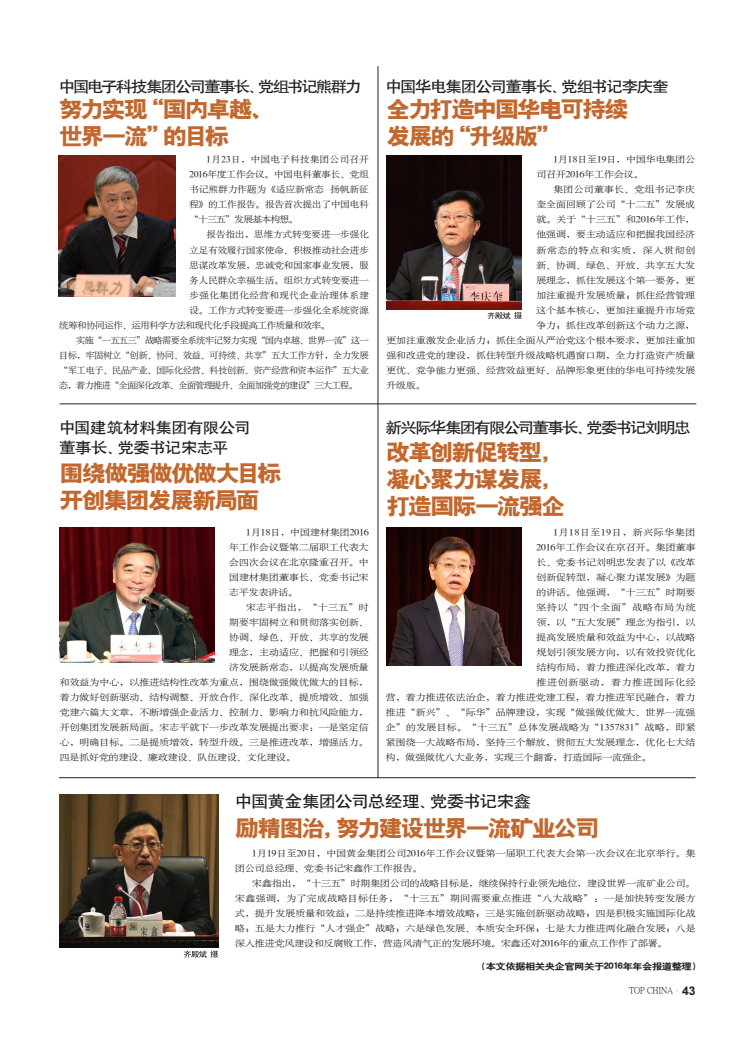
<style>
.page{position:relative;width:755px;height:1038px;background:#fff}
.page>*{position:absolute;margin:0;border:0;box-sizing:border-box;transform-origin:0 0}
.大标题A{font:23px "H Yb 9 gj";letter-spacing:-.09em;color:#c2682e;scale:1.05 1}
.肩题_副标题{font:16px "H Yb 1 gj";letter-spacing:-.045em;color:#231f20;scale:1.1 1}
.肩题_副标题-2{font:15px "H Yb 1 gj";letter-spacing:-.095em;color:#231f20;scale:1.1 1}
.肩题_副标题-3{font:15px "H Yb 1 gj";letter-spacing:-.035em;color:#231f20;scale:1.1 1}
.肩题_副标题-4{font:15px "H Yb 1 gj";letter-spacing:-.125em;color:#231f20;scale:1.1 1}
.t1{font:700 12px "Arial";color:#231f20}
.内文1{font:9px/15px "H Ya 6 gj";letter-spacing:-.04em;color:#231f20;scale:1.15 1}
.内文1-2{font:9px/15px "H Ya 6 gj";letter-spacing:-.04em;color:#231f20;text-align:justify;scale:1.1 1}
.内文1-3{font:9px/15px "H Ya 6 gj";letter-spacing:-.04em;color:#231f20;text-align:justify;scale:1.05 1}
.内文1-4{font:9px "H Ya 6 gj";letter-spacing:-.015em;color:#231f20;scale:1.15 1}
.内文1-5{font:9px "H Ya 6 gj";letter-spacing:-.09em;color:#231f20;scale:1.1 1}
.内文1-6{font:9px "H Ya 6 gj";letter-spacing:.03em;color:#231f20;scale:1.15 1}
.内文1-7{font:9px "H Yb 2 gj";letter-spacing:-.05em;color:#231f20;scale:1.15 1}
.内文1-8{font:9px "H Ya 6 gj";letter-spacing:.01em;color:#231f20;scale:1.1 1}
.内文1-9{font:9px "H Ya 6 gj";letter-spacing:.015em;color:#231f20;scale:1.15 1}
.内文1-10{font:9px "H Ya 6 gj";letter-spacing:.025em;color:#231f20;scale:1.15 1}
.内文1-11{font:9px "H Ya 6 gj";letter-spacing:-.02em;color:#231f20;scale:1.15 1}
.内文1-12{font:9px "H Ya 6 gj";letter-spacing:-.01em;color:#231f20;scale:1.15 1}
.t2{font:9px "P Ming Li U";letter-spacing:-.015em;color:#231f20}
</style>
<div class="page">
<img style="left:59px;top:155px;width:116px;height:142px">
<img style="left:386px;top:155px;width:135px;height:154px">
<img style="left:59px;top:528px;width:155px;height:134px">
<img style="left:386px;top:528px;width:135px;height:137px">
<img style="left:59px;top:794px;width:159px;height:153px">
<hr style="left:59px;top:777px;width:636px;height:1px;background:#231f20">
<hr style="left:60px;top:403px;width:635px;height:1px;background:#231f20">
<hr style="left:377px;top:66px;width:1px;height:712px;background:#231f20">
<svg style="left:487px;top:312px;width:34px;height:7px"></svg>
<svg style="left:184px;top:950px;width:34px;height:7px"></svg>
<p class="肩题_副标题-4" style="left:59px;top:79px;width:276px">中国电子科技集团公司董事长、党组书记熊群力</p>
<p class="肩题_副标题-2" style="left:385px;top:79px;width:259px">中国华电集团公司董事长、党组书记李庆奎</p>
<p class="大标题A" style="left:59px;top:98px;width:206px">努力实现“国内卓越、</p>
<p class="大标题A" style="left:59px;top:125px;width:163px">世界一流”的目标</p>
<p class="内文1-2" style="left:189px;top:152px;width:165px;text-indent:17px">1月23日，中国电子科技集团公司召开2016年度工作会议。中国电科董事长、党组书记熊群力作题为《适应新常态 扬帆新征程》的工作报告。报告首次提出了中国电科“十三五”发展基本构想。</p>
<p class="内文1-2" style="left:206px;top:227px;width:149px">报告指出，思维方式转变要进一步强化</p>
<p class="内文1-2" style="left:189px;top:242px;width:165px">立足有效履行国家使命、积极推动社会进步</p>
<p class="内文1-2" style="left:189px;top:257px;width:165px">思谋改革发展，忠诚党和国家事业发展，服</p>
<p class="内文1-2" style="left:189px;top:272px;width:165px">务人民群众幸福生活。组织方式转变要进一</p>
<p class="内文1-8" style="left:189px;top:290px;width:165px">步强化集团化经营和现代企业治理体系建</p>
<p class="内文1-2" style="left:189px;top:302px;width:165px">设。工作方式转变要进一步强化全系统资源</p>
<p class="内文1-5" style="left:59px;top:320px;width:248px">统筹和协同运作、运用科学方法和现代化手段提高工作质量和效率。</p>
<p class="内文1-3" style="left:59px;top:332px;width:296px;text-indent:17px">实施“一五五三”战略需要全系统牢记努力实现“国内卓越、世界一流”这一目标，牢固树立“创新、协同、效益、可持续、共享”五大工作方针，全力发展“军工电子、民品产业、国际化经营、科技创新、资产经营和资本运作”五大业态，着力推进“全面深化改革、全面管理提升、全面加强党的建设”三大工程。</p>
<p class="肩题_副标题-3" style="left:59px;top:419px;width:175px">中国建筑材料集团有限公司</p>
<p class="肩题_副标题-3" style="left:59px;top:439px;width:155px">董事长、党委书记宋志平</p>
<p class="大标题A" style="left:60px;top:461px;width:212px">围绕做强做优做大目标</p>
<p class="大标题A" style="left:60px;top:488px;width:192px">开创集团发展新局面</p>
<p class="内文1" style="left:229px;top:525px;width:123px;text-align:justify;text-indent:17px">1月18日，中国建材集团2016年工作会议暨第二届职工代表大会四次会议在北京隆重召开。中国建材集团董事长、党委书记宋志平发表讲话。</p>
<p class="内文1-12" style="left:246px;top:603px;width:108px">宋志平指出，“十三五”时</p>
<p class="内文1" style="left:229px;top:615px;width:123px">期要牢固树立和贯彻落实创新、</p>
<p class="内文1" style="left:229px;top:630px;width:123px">协调、绿色、开放、共享的发展</p>
<p class="内文1" style="left:229px;top:645px;width:123px">理念，主动适应、把握和引领经</p>
<p class="内文1" style="left:229px;top:660px;width:123px">济发展新常态，以提高发展质量</p>
<p class="内文1" style="left:59px;top:675px;width:270px">和效益为中心，以推进结构性改革为重点，围绕做强做优做大的目标，</p>
<p class="内文1" style="left:59px;top:690px;width:270px">着力做好创新驱动、结构调整、开放合作、深化改革、提质增效、加强</p>
<p class="内文1" style="left:59px;top:705px;width:270px">党建六篇大文章，不断增强企业活力、控制力、影响力和抗风险能力，</p>
<p class="内文1" style="left:59px;top:720px;width:270px">开创集团发展新局面。宋志平就下一步改革发展提出要求：一是坚定信</p>
<p class="内文1" style="left:59px;top:735px;width:270px">心，明确目标。二是提质增效，转型升级。三是推进改革，增强活力。</p>
<p class="内文1" style="left:59px;top:750px;width:207px">四是抓好党的建设、廉政建设、队伍建设、文化建设。</p>
<p class="大标题A" style="left:386px;top:98px;width:232px">全力打造中国华电可持续</p>
<p class="大标题A" style="left:386px;top:125px;width:168px">发展的“升级版”</p>
<p class="内文1" style="left:535px;top:152px;width:140px;text-indent:17px">1月18日至19日，中国华电集团公司召开2016年工作会议。</p>
<p class="内文1-11" style="left:552px;top:185px;width:125px">集团公司董事长、党组书记李庆</p>
<p class="内文1" style="left:535px;top:197px;width:140px">奎全面回顾了公司“十二五”发展成</p>
<p class="内文1" style="left:535px;top:212px;width:140px">就。关于“十三五”和2016年工作，</p>
<p class="内文1" style="left:535px;top:227px;width:140px">他强调，要主动适应和把握我国经济</p>
<p class="内文1-10" style="left:535px;top:245px;width:140px">新常态的特点和实质，深入贯彻创</p>
<p class="内文1" style="left:535px;top:257px;width:140px">新、协调、绿色、开放、共享五大发</p>
<p class="内文1" style="left:535px;top:272px;width:140px">展理念，抓住发展这个第一要务，更</p>
<p class="内文1" style="left:535px;top:287px;width:140px">加注重提升发展质量；抓住经营管理</p>
<p class="内文1" style="left:535px;top:302px;width:140px">这个基本核心，更加注重提升市场竞</p>
<p class="内文1" style="left:535px;top:317px;width:140px">争力；抓住改革创新这个动力之源，</p>
<p class="内文1" style="left:386px;top:332px;width:270px">更加注重激发企业活力；抓住全面从严治党这个根本要求，更加注重加</p>
<p class="内文1" style="left:386px;top:347px;width:270px">强和改进党的建设，抓住转型升级战略机遇窗口期，全力打造资产质量</p>
<p class="内文1" style="left:386px;top:362px;width:270px">更优、竞争能力更强、经营效益更好、品牌形象更佳的华电可持续发展</p>
<p class="内文1" style="left:386px;top:377px;width:36px">升级版。</p>
<p class="肩题_副标题-2" style="left:385px;top:419px;width:279px">新兴际华集团有限公司董事长、党委书记刘明忠</p>
<p class="大标题A" style="left:386px;top:440px;width:171px">改革创新促转型，</p>
<p class="大标题A" style="left:386px;top:467px;width:171px">凝心聚力谋发展，</p>
<p class="大标题A" style="left:386px;top:494px;width:172px">打造国际一流强企</p>
<p class="内文1-9" style="left:552px;top:528px;width:125px">1月18日至19日，新兴际华集团</p>
<p class="内文1" style="left:535px;top:540px;width:140px">2016年工作会议在京召开。集团董事</p>
<p class="内文1" style="left:535px;top:555px;width:140px">长、党委书记刘明忠发表了以《改革</p>
<p class="内文1" style="left:535px;top:570px;width:140px">创新促转型，凝心聚力谋发展》为题</p>
<p class="内文1" style="left:535px;top:585px;width:140px">的讲话。他强调，“十三五”时期要</p>
<p class="内文1-6" style="left:535px;top:603px;width:140px">坚持以“四个全面”战略布局为统</p>
<p class="内文1" style="left:535px;top:615px;width:140px">领，以“五大发展”理念为指引，以</p>
<p class="内文1" style="left:535px;top:630px;width:140px">提高发展质量和效益为中心，以战略</p>
<p class="内文1" style="left:535px;top:645px;width:140px">规划引领发展方向，以有效投资优化</p>
<p class="内文1" style="left:535px;top:660px;width:140px">结构布局，着力推进深化改革，着力</p>
<p class="内文1-6" style="left:535px;top:678px;width:140px">推进创新驱动，着力推进国际化经</p>
<p class="内文1" style="left:385px;top:690px;width:271px">营，着力推进依法治企，着力推进党建工程，着力推进军民融合，着力</p>
<p class="内文1" style="left:385px;top:705px;width:271px">推进“新兴”、“际华”品牌建设，实现“做强做优做大、世界一流强</p>
<p class="内文1-4" style="left:385px;top:723px;width:271px">企”的发展目标。“十三五”总体发展战略为“1357831”战略，即紧</p>
<p class="内文1" style="left:385px;top:735px;width:271px">紧围绕一大战略布局，坚持三个解放，贯彻五大发展理念，优化七大结</p>
<p class="内文1" style="left:385px;top:750px;width:233px">构，做强做优八大业务，实现三个翻番，打造国际一流强企。</p>
<p class="肩题_副标题" style="left:235px;top:793px;width:271px">中国黄金集团公司总经理、党委书记宋鑫</p>
<p class="大标题A" style="left:235px;top:817px;width:348px">励精图治，努力建设世界一流矿业公司</p>
<p class="内文1" style="left:235px;top:846px;width:402px;text-indent:17px">1月19日至20日，中国黄金集团公司2016年工作会议暨第一届职工代表大会第一次会议在北京举行。集团公司总经理、党委书记宋鑫作工作报告。</p>
<p class="内文1" style="left:235px;top:876px;width:402px;text-align:justify;text-indent:17px">宋鑫指出，“十三五”时期集团公司的战略目标是，继续保持行业领先地位，建设世界一流矿业公司。宋鑫强调，为了完成战略目标任务，“十三五”期间需要重点推进“八大战略”：一是加快转变发展方式，提升发展质量和效益；二是持续推进降本增效战略；三是实施创新驱动战略；四是积极实施国际化战略；五是大力推行“人才强企”战略；六是绿色发展、本质安全环保；七是大力推进两化融合发展；八是深入推进党风建设和反腐败工作，营造风清气正的发展环境。宋鑫还对2016年的重点工作作了部署。</p>
<p class="内文1-7" style="left:475px;top:961px;width:198px">（本文依据相关央企官网关于2016年年会报道整理）</p>
<p class="t2" style="left:628px;top:986px;width:45px">TOP CHINA</p>
<p class="t1" style="left:681px;top:982px;width:15px">43</p>
</div>
